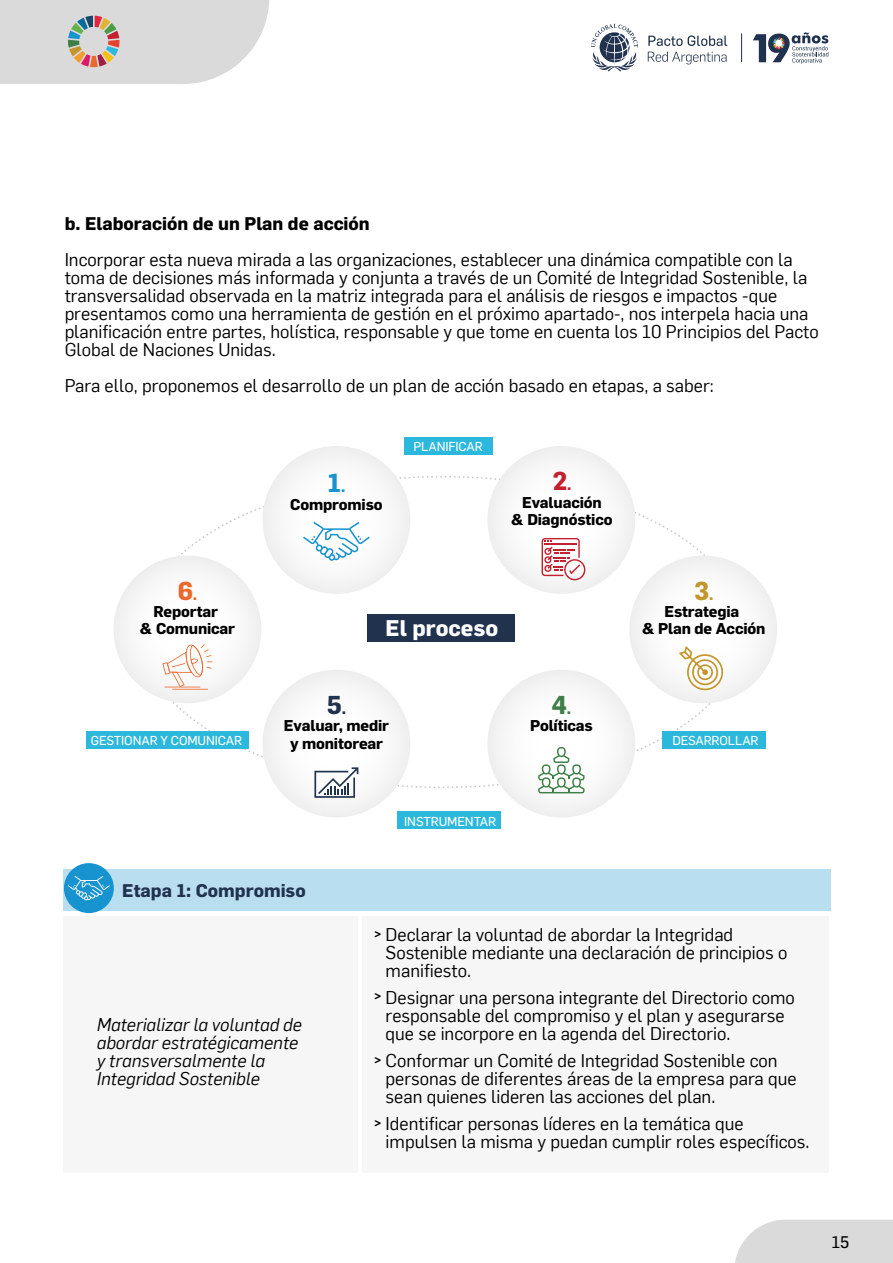
<style>
.page{position:relative;width:893px;height:1263px;background:#fff}
.page>*{position:absolute;margin:0;border:0;box-sizing:border-box;transform-origin:0 0}
.t1{font:700 25.35px "Flama";color:#eb692d}
.t2{font:700 25.35px "Flama";color:#1793d0}
.t3{font:700 25.35px "Flama";color:#c3952c}
.t4{font:700 25.35px "Flama";color:#c3212f}
.t5{font:700 25.35px "Flama";color:#21324f}
.t6{font:700 25.35px "Flama";color:#3d7f46}
.t7{font:700 22.2px "Flama";color:#fff}
.t8{font:18px/18px "Flama";color:#000}
.t9{font:italic 18px/18px "Flama";color:#000}
.t10{font:700 18px "Flama";color:#000}
.t11{font:700 18px "Flama";color:#21324f}
.t12{font:16.5px "Flama Basic";color:#000}
.t13{font:700 15.3px/17.2px "Flama";letter-spacing:-.01em;color:#000;text-align:center}
.t14{font:12.75px "Flama Basic";letter-spacing:-.01em;color:#fff}
.t15{font:800 12px "Flama";color:#000}
.s1{font-size:15.3px}
</style>
<div class="page">
<div style="left:63px;top:869px;width:767px;height:41px;background:#b9def0"></div>
<div style="left:63px;top:916px;width:295px;height:257px;background:#f6f6f6"></div>
<div style="left:363px;top:916px;width:466px;height:257px;background:#f6f6f6"></div>
<svg style="left:735px;top:1219px;width:158px;height:44px;background:#ddd"></svg>
<svg style="left:0;top:0;width:269px;height:84px;background:#d9d7d6"></svg>
<svg style="left:591px;top:24px;width:47px;height:48px"></svg>
<svg style="left:648px;top:52px;width:79px;height:12px"></svg>
<svg style="left:648px;top:35px;width:79px;height:11px"></svg>
<svg style="left:753px;top:32px;width:75px;height:32px"></svg>
<svg style="left:741px;top:33px;width:1px;height:29px"></svg>
<div style="left:114px;top:555px;width:147px;height:148px;background:#f8f8f8;border-radius:74px"></div>
<svg style="left:162px;top:644px;width:50px;height:43px"></svg>
<hr style="left:164px;top:687px;width:36px;height:1px;background:#eb692d">
<hr style="left:172px;top:689px;width:36px;height:1px;background:#eb692d">
<div style="left:263px;top:446px;width:147px;height:148px;background:#f7f7f7;border-radius:74px"></div>
<svg style="left:303px;top:522px;width:67px;height:39px"></svg>
<div style="left:629px;top:555px;width:148px;height:148px;background:#f8f8f8;border-radius:74px"></div>
<svg style="left:679px;top:646px;width:45px;height:45px"></svg>
<div style="left:487px;top:446px;width:148px;height:148px;background:#f8f8f8;border-radius:74px"></div>
<svg style="left:542px;top:538px;width:43px;height:42px"></svg>
<div style="left:263px;top:670px;width:147px;height:147px;background:#f8f8f8;border-radius:74px"></div>
<svg style="left:314px;top:767px;width:44px;height:31px"></svg>
<div style="left:487px;top:670px;width:148px;height:147px;background:#f7f7f7;border-radius:74px"></div>
<svg style="left:538px;top:747px;width:47px;height:46px"></svg>
<div style="left:404px;top:437px;width:88px;height:17px;background:#2cb8dc"></div>
<div style="left:86px;top:731px;width:163px;height:17px;background:#2cb8dc"></div>
<div style="left:397px;top:812px;width:104px;height:17px;background:#2cb8dc"></div>
<div style="left:368px;top:615px;width:147px;height:27px;background:#21324f"></div>
<div style="left:663px;top:731px;width:103px;height:17px;background:#2cb8dc"></div>
<div style="left:64px;top:863px;width:50px;height:50px;background:#1793d0;border-radius:50%"></div>
<svg style="left:68px;top:876px;width:42px;height:24px"></svg>
<p class="t10" style="left:65px;top:212px;width:307px">b. Elaboración de un Plan de acción</p>
<p class="t8" style="left:65px;top:249px;width:756px">Incorporar esta nueva mirada a las organizaciones, establecer una dinámica compatible con la toma de decisiones más informada y conjunta a través de un Comité de Integridad Sostenible, la transversalidad observada en la matriz integrada para el análisis de riesgos e impactos -que presentamos como una herramienta de gestión en el próximo apartado-, nos interpela hacia una planificación entre partes, holística, responsable y que tome en cuenta los 10 Principios del Pacto Global de Naciones Unidas.</p>
<p class="t8" style="left:65px;top:375px;width:651px">Para ello, proponemos el desarrollo de un plan de acción basado en etapas, a saber:</p>
<h1 class="t1" style="left:178px;top:575px;width:21px">6<span class="s1">.</span></h1>
<p class="t13" style="left:140px;top:603px;width:97px">Reportar<br>&amp; Comunicar</p>
<p class="t14" style="left:91px;top:732px;width:153px">GESTIONAR Y COMUNICAR</p>
<h1 class="t2" style="left:328px;top:468px;width:19px">1<span class="s1">.</span></h1>
<p class="t13" style="left:290px;top:495px;width:94px">Compromiso</p>
<p class="t14" style="left:413px;top:438px;width:71px">PLANIFICAR</p>
<h1 class="t4" style="left:552px;top:466px;width:21px">2<span class="s1">.</span></h1>
<p class="t13" style="left:511px;top:493px;width:103px">Evaluación<br>&amp; Diagnóstico</p>
<p class="t7" style="left:386px;top:614px;width:114px">El proceso</p>
<h1 class="t5" style="left:327px;top:690px;width:21px">5<span class="s1">.</span></h1>
<p class="t13" style="left:284px;top:717px;width:107px">Evaluar, medir y monitorear</p>
<h1 class="t6" style="left:552px;top:690px;width:21px">4<span class="s1">.</span></h1>
<p class="t13" style="left:530px;top:717px;width:64px">Políticas</p>
<p class="t11" style="left:122px;top:879px;width:185px">Etapa 1: Compromiso</p>
<p class="t14" style="left:404px;top:812px;width:94px">INSTRUMENTAR</p>
<h1 class="t3" style="left:694px;top:575px;width:21px">3<span class="s1">.</span></h1>
<p class="t13" style="left:642px;top:603px;width:125px">Estrategia<br>&amp; Plan de Acción</p>
<p class="t14" style="left:672px;top:732px;width:88px">DESARROLLAR</p>
<p class="t9" style="left:97px;top:1015px;width:207px">Materializar la voluntad de abordar estratégicamente y transversalmente la<br>Integridad Sostenible</p>
<p class="t8" style="left:386px;top:924px;width:403px">Declarar la voluntad de abordar la Integridad<br>Sostenible mediante una declaración de principios o manifiesto.</p>
<p class="t8" style="left:386px;top:987px;width:411px">Designar una persona integrante del Directorio como responsable del compromiso y el plan y asegurarse que se incorpore en la agenda del Directorio.</p>
<p class="t8" style="left:386px;top:1050px;width:412px">Conformar un Comité de Integridad Sostenible con personas de diferentes áreas de la empresa para que sean quienes lideren las acciones del plan.</p>
<p class="t8" style="left:386px;top:1113px;width:425px">Identificar personas líderes en la temática que impulsen la misma y puedan cumplir roles específicos.</p>
<p class="t15" style="left:374px;top:925px;width:9px">&gt;</p>
<p class="t15" style="left:374px;top:987px;width:9px">&gt;</p>
<p class="t15" style="left:374px;top:1051px;width:9px">&gt;</p>
<p class="t15" style="left:374px;top:1114px;width:9px">&gt;</p>
<p class="t12" style="left:832px;top:1231px;width:19px">15</p>
</div>
